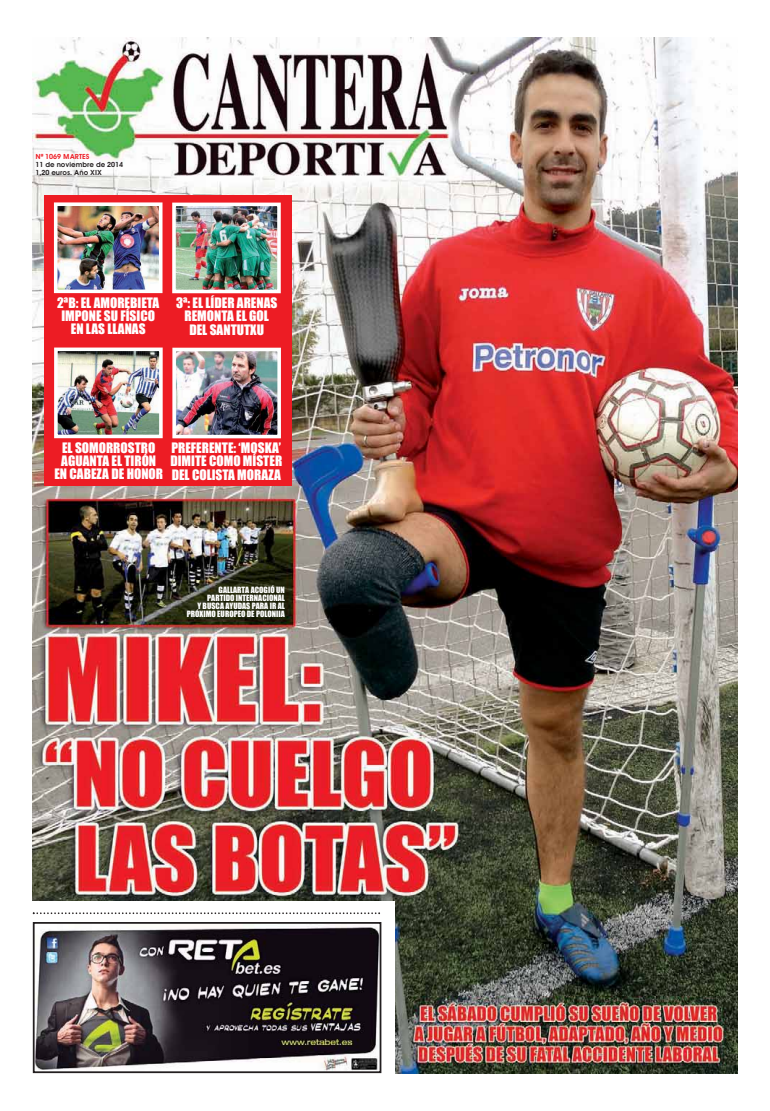
<style>
.page{position:relative;width:770px;height:1111px;background:#fff}
.page>*{position:absolute;margin:0;border:0;box-sizing:border-box;transform-origin:0 0}
.t1{font:13.4px/13.4px "Impact";color:#fff;text-align:center}
.t2{font:8px/8px "Impact";color:#fff;text-align:right}
.t3{font:600 7.1px/8px "Avant Garde";color:#231f20}
.t4{font:600 7.1px "Avant Garde";color:#ed1c24}
</style>
<div class="page">
<img style="left:33px;top:38px;width:704px;height:1034px">
<div style="left:27px;top:901px;width:368px;height:181px;background:#fff"></div>
<svg style="left:33px;top:912px;width:347px;height:1px"></svg>
<img style="left:36px;top:924px;width:342px;height:145px">
<div style="left:33px;top:921px;width:348px;height:151px;border:2px solid #231f20"></div>
<div style="left:44px;top:195px;width:247px;height:290px;background:#ed1c24"></div>
<img style="left:59px;top:207px;width:98px;height:81px">
<div style="left:54px;top:202px;width:108px;height:91px;border:4px solid #fff"></div>
<img style="left:177px;top:207px;width:99px;height:81px">
<div style="left:172px;top:202px;width:109px;height:91px;border:4px solid #fff"></div>
<img style="left:59px;top:352px;width:99px;height:81px">
<div style="left:54px;top:347px;width:109px;height:91px;border:4px solid #fff"></div>
<img style="left:177px;top:352px;width:99px;height:81px">
<div style="left:172px;top:347px;width:109px;height:91px;border:4px solid #fff"></div>
<p class="t4" style="left:35px;top:153px;width:55px">Nª 1069 MARTES</p>
<p class="t3" style="left:35px;top:160px;width:89px">11 de noviembre de 2014<br>1,20 euros. Año XIX</p>
<p class="t1" style="left:57px;top:297px;width:103px">2ªB: EL AMOREBIETA<br>IMPONE SU FÍSICO<br>EN LAS LLANAS</p>
<p class="t1" style="left:176px;top:297px;width:103px">3ª: EL LÍDER ARENAS<br>REMONTA EL GOL<br>DEL SANTUTXU</p>
<p class="t1" style="left:54px;top:441px;width:110px">EL SOMORROSTRO<br>AGUANTA EL TIRÓN<br>EN CABEZA DE HONOR</p>
<p class="t1" style="left:170px;top:442px;width:113px;text-align:justify">PREFERENTE: ‘MOSKA’ DIMITE COMO MÍSTER DEL COLISTA MORAZA</p>
<p class="t2" style="left:187px;top:586px;width:99px">GALLARTA ACOGIÓ UN<br>PARTIDO INTERNACIONAL<br>Y BUSCA AYUDAS PARA IR AL<br>PRÓXIMO EUROPEO DE POLONIIA</p>
</div>
